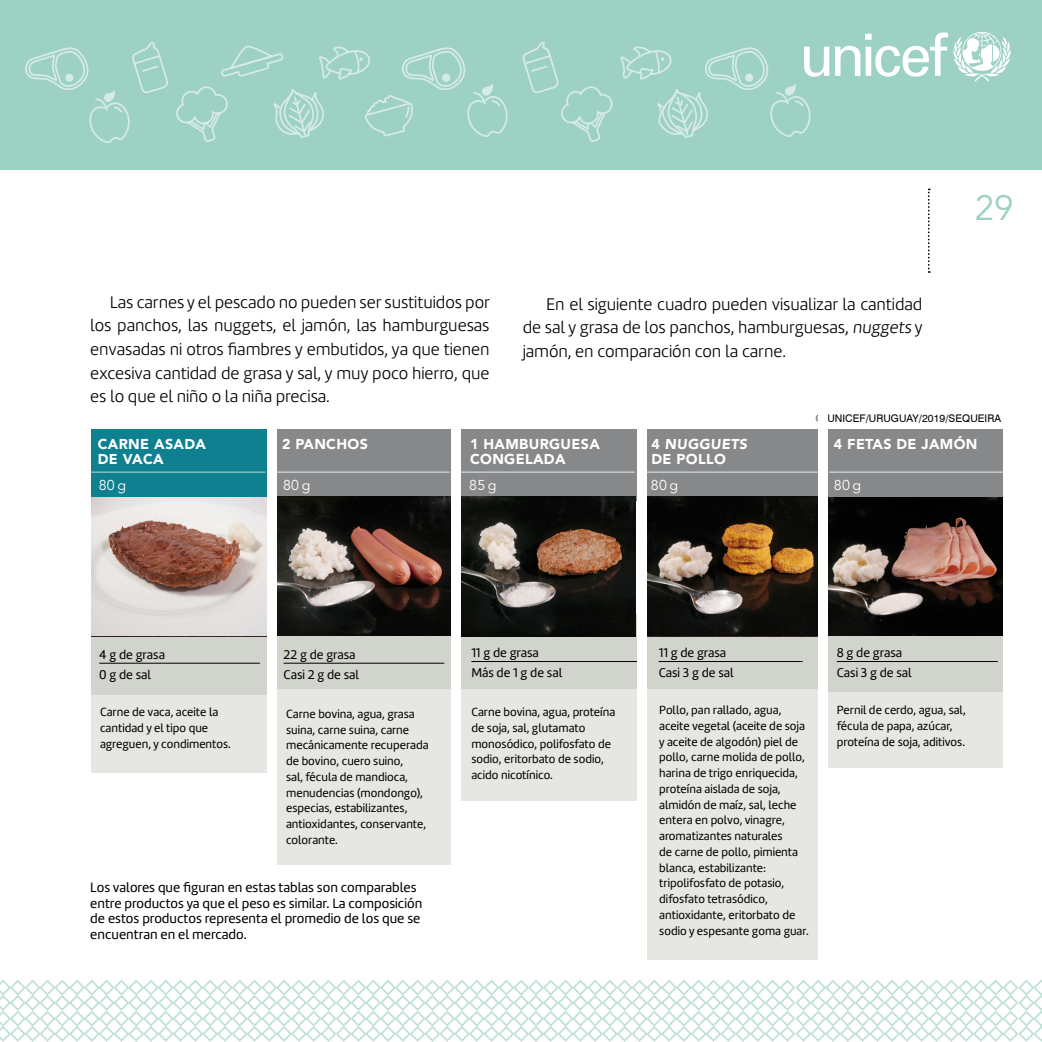
<style>
.page{position:relative;width:1042px;height:1042px;background:#fff}
.page>*{position:absolute;margin:0;border:0;box-sizing:border-box;transform-origin:0 0}
.t1{font:35px "Avenir LT Std";color:#9cd1c4}
.t2{font:300 17.5px/23.6px "Marine";letter-spacing:-.005em;color:#000;text-align:justify}
.t3{font:900 14.17px/14.2px "Avenir LT Std";letter-spacing:.025em;color:#fff}
.t4{font:14.17px "Avenir LT Std";letter-spacing:.1em;color:#fff}
.t5{font:14px/15.8px "Marine";color:#000}
.t6{font:13.12px/20.3px "Marine";color:#000}
.t7{font:12.25px/15.8px "Marine";color:#000}
.t8{font:10.5px "Swiss 721 BT";letter-spacing:.005em;color:#000}
</style>
<div class="page">
<div style="left:0;top:0;width:1042px;height:170px;background:#9cd1c4"></div>
<svg style="left:835px;top:32px;width:175px;height:49px"></svg>
<svg style="left:928px;top:189px;width:2px;height:84px"></svg>
<svg style="left:25px;top:42px;width:483px;height:102px"></svg>
<svg style="left:522px;top:42px;width:307px;height:100px"></svg>
<svg style="left:0;top:980px;width:1042px;height:62px"></svg>
<div style="left:275px;top:614px;width:176px;height:76px;background:#d1d4cc"></div>
<div style="left:275px;top:429px;width:176px;height:71px;background:#87888a"></div>
<hr style="left:284px;top:663px;width:160px;height:1px;background:#000">
<hr style="left:275px;top:471px;width:175px;height:2px;background:#d9dadb">
<img style="left:277px;top:496px;width:174px;height:140px">
<div style="left:460px;top:614px;width:177px;height:77px;background:#d1d4cc"></div>
<div style="left:460px;top:429px;width:176px;height:71px;background:#87888a"></div>
<hr style="left:471px;top:661px;width:166px;height:1px;background:#000">
<hr style="left:461px;top:471px;width:174px;height:2px;background:#d9dadb">
<img style="left:461px;top:496px;width:175px;height:140px">
<div style="left:644px;top:614px;width:177px;height:77px;background:#d1d4cc"></div>
<div style="left:644px;top:689px;width:177px;height:271px;background:#e6e7e2"></div>
<div style="left:90px;top:689px;width:177px;height:84px;background:#e6e7e2"></div>
<div style="left:275px;top:689px;width:177px;height:176px;background:#e6e7e2"></div>
<div style="left:460px;top:689px;width:177px;height:112px;background:#e6e7e2"></div>
<div style="left:827px;top:689px;width:177px;height:79px;background:#e6e7e2"></div>
<div style="left:644px;top:429px;width:176px;height:71px;background:#87888a"></div>
<hr style="left:659px;top:661px;width:143px;height:1px;background:#000">
<hr style="left:645px;top:471px;width:174px;height:2px;background:#d9dadb">
<img style="left:646px;top:496px;width:172px;height:140px">
<div style="left:826px;top:614px;width:177px;height:78px;background:#d1d4cc"></div>
<div style="left:826px;top:429px;width:176px;height:71px;background:#87888a"></div>
<hr style="left:837px;top:661px;width:160px;height:1px;background:#000">
<hr style="left:829px;top:471px;width:174px;height:2px;background:#d9dadb">
<img style="left:828px;top:497px;width:174px;height:139px">
<div style="left:90px;top:614px;width:177px;height:80px;background:#d1d4cc"></div>
<div style="left:90px;top:429px;width:176px;height:71px;background:#0f8090"></div>
<hr style="left:99px;top:663px;width:161px;height:1px;background:#000">
<hr style="left:91px;top:471px;width:174px;height:2px;background:#9cd1c4">
<img style="left:91px;top:497px;width:176px;height:139px">
<div style="left:267px;top:413px;width:10px;height:457px;background:#fff"></div>
<div style="left:451px;top:413px;width:10px;height:457px;background:#fff"></div>
<div style="left:636px;top:413px;width:10px;height:552px;background:#fff"></div>
<div style="left:818px;top:413px;width:10px;height:552px;background:#fff"></div>
<div style="left:1003px;top:413px;width:10px;height:552px;background:#fff"></div>
<p class="t2" style="left:90px;top:290px;width:401px;text-indent:19px">Las carnes y el pescado no pueden ser sustituidos por los panchos, las nuggets, el jamón, las hamburguesas envasadas ni otros fiambres y embutidos, ya que tienen excesiva cantidad de grasa y sal, y muy poco hierro, que es lo que el niño o la niña precisa.</p>
<h2 class="t2" style="left:523px;top:292px;width:402px;text-indent:23px">En el siguiente cuadro pueden visualizar la cantidad de sal y grasa de los panchos, hamburguesas, nuggets y jamón, en comparación con la carne.</h2>
<h1 class="t1" style="left:975px;top:188px;width:40px">29</h1>
<p class="t8" style="left:815px;top:412px;width:187px">© UNICEF/URUGUAY/2019/SEQUEIRA</p>
<p class="t3" style="left:98px;top:437px;width:110px">CARNE ASADA<br>DE VACA</p>
<p class="t3" style="left:470px;top:437px;width:131px">1 HAMBURGUESA<br>CONGELADA</p>
<p class="t4" style="left:99px;top:477px;width:29px">80g</p>
<p class="t3" style="left:282px;top:437px;width:87px">2 PANCHOS</p>
<p class="t4" style="left:283px;top:477px;width:29px">80g</p>
<p class="t4" style="left:469px;top:477px;width:29px">85g</p>
<p class="t3" style="left:651px;top:437px;width:99px">4 NUGGUETS<br>DE POLLO</p>
<p class="t4" style="left:651px;top:477px;width:29px">80g</p>
<p class="t3" style="left:834px;top:437px;width:145px">4 FETAS DE JAMÓN</p>
<p class="t4" style="left:834px;top:477px;width:29px">80g</p>
<p class="t6" style="left:471px;top:642px;width:92px">11 g de grasa<br>Más de 1 g de sal</p>
<p class="t6" style="left:659px;top:642px;width:77px">11 g de grasa<br>Casi 3 g de sal</p>
<p class="t6" style="left:837px;top:642px;width:77px">8 g de grasa<br>Casi 3 g de sal</p>
<p class="t6" style="left:99px;top:644px;width:67px">4 g de grasa<br>0 g de sal</p>
<p class="t7" style="left:100px;top:704px;width:132px">Carne de vaca, aceite la cantidad y el tipo que agreguen, y condimentos.</p>
<p class="t7" style="left:286px;top:706px;width:144px">Carne bovina, agua, grasa suina, carne suina, carne mecánicamente recuperada de bovino, cuero suino,<br>sal, fécula de mandioca, menudencias (mondongo), especias, estabilizantes, antioxidantes, conservante, colorante.</p>
<p class="t7" style="left:471px;top:704px;width:145px">Carne bovina, agua, proteína de soja, sal, glutamato monosódico, polifosfato de sodio, eritorbato de sodio, acido nicotínico.</p>
<p class="t7" style="left:659px;top:702px;width:151px">Pollo, pan rallado, agua, aceite vegetal (aceite de soja y aceite de algodón) piel de pollo, carne molida de pollo, harina de trigo enriquecida, proteína aislada de soja, almidón de maíz, sal, leche entera en polvo, vinagre, aromatizantes naturales<br>de carne de pollo, pimienta blanca, estabilizante: tripolifosfato de potasio, difosfato tetrasódico, antioxidante, eritorbato de sodio y espesante goma guar.</p>
<p class="t7" style="left:837px;top:702px;width:130px">Pernil de cerdo, agua, sal, fécula de papa, azúcar, proteína de soja, aditivos.</p>
<p class="t6" style="left:284px;top:644px;width:77px">22 g de grasa<br>Casi 2 g de sal</p>
<p class="t5" style="left:90px;top:879px;width:333px">Los valores que figuran en estas tablas son comparables entre productos ya que el peso es similar. La composición de estos productos representa el promedio de los que se encuentran en el mercado.</p>
</div>
